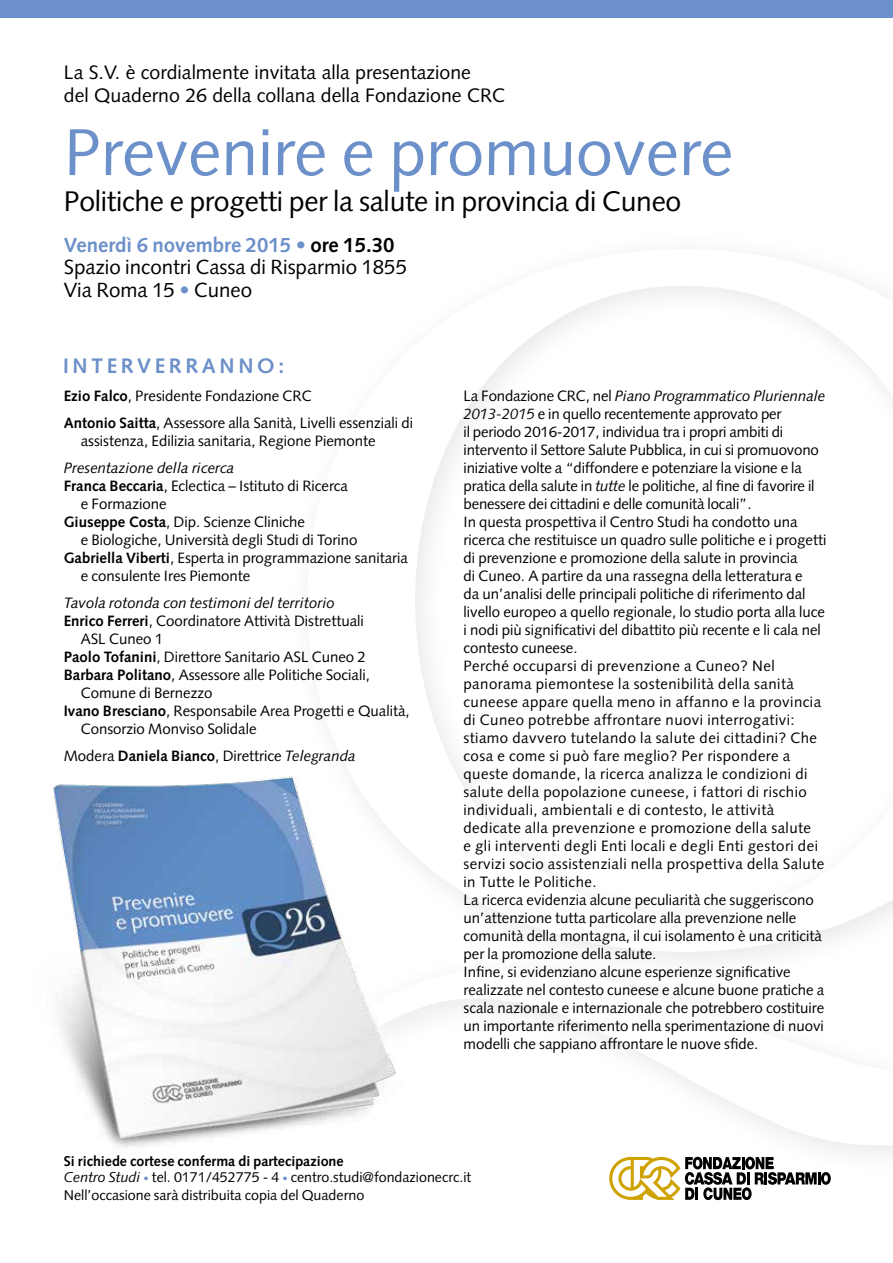
<style>
.page{position:relative;width:893px;height:1263px;background:#fff}
.page>*{position:absolute;margin:0;border:0;box-sizing:border-box;transform-origin:0 0}
.t1{font:66.15px "Syntax";color:#6c90c9}
.t2{font:28.35px "Syntax";letter-spacing:-.01em;color:#000}
.t3{font:700 21px "Syntax";letter-spacing:.175em;color:#6c90c9}
.t4{font:20.4px/22.5px "Syntax";color:#000}
.t5{font:19.5px/22.5px "Syntax";color:#000}
.t6{font:15px/18px "Syntax";color:#000}
.t7{font:italic 15px "Syntax";color:#000}
.t8{font:14.25px/16.5px "Syntax";color:#000}
.s1{font-weight:700;color:#6c90c9}
.s2{font-weight:700}
.s3{font-style:italic}
.s4{font-size:10.5px;color:#6c90c9}
</style>
<div class="page">
<svg style="left:411px;top:286px;width:482px;height:859px"></svg>
<div style="left:0;top:0;width:893px;height:17px;background:#6c90c9"></div>
<svg style="left:609px;top:1157px;width:222px;height:43px"></svg>
<img style="left:52px;top:776px;width:359px;height:371px">
<h3 class="t5" style="left:64px;top:61px;width:443px">La S.V. è cordialmente invitata alla presentazione<br>del Quaderno 26 della collana della Fondazione CRC</h3>
<h1 class="t1" style="left:64px;top:113px;width:671px">Prevenire e promuovere</h1>
<h2 class="t2" style="left:64px;top:185px;width:619px">Politiche e progetti per la salute in provincia di Cuneo</h2>
<h3 class="t4" style="left:64px;top:234px;width:345px"><span class="s1">Venerdì 6 novembre 2015 •</span> <span class="s2">ore 15.30<br></span>Spazio incontri Cassa di Risparmio 1855<br>Via Roma 15 <span class="s1">•</span> Cuneo</h3>
<h3 class="t3" style="left:63px;top:354px;width:223px">INTERVERRANNO:</h3>
<p class="t6" style="left:64px;top:382px;width:351px;line-height:27px"><span class="s2">Ezio Falco</span>, Presidente Fondazione CRC<br><span class="s2">Antonio Saitta</span>, Assessore alla Sanità, Livelli essenziali di</p>
<p class="t6" style="left:81px;top:432px;width:296px">assistenza, Edilizia sanitaria, Regione Piemonte</p>
<p class="t7" style="left:64px;top:459px;width:172px">Presentazione della ricerca</p>
<p class="t6" style="left:64px;top:477px;width:286px"><span class="s2">Franca Beccaria</span>, Eclectica – Istituto di Ricerca</p>
<p class="t6" style="left:81px;top:495px;width:87px">e Formazione</p>
<p class="t6" style="left:64px;top:513px;width:243px"><span class="s2">Giuseppe Costa</span>, Dip. Scienze Cliniche</p>
<p class="t6" style="left:81px;top:531px;width:278px">e Biologiche, Università degli Studi di Torino</p>
<p class="t6" style="left:64px;top:549px;width:346px"><span class="s2">Gabriella Viberti</span>, Esperta in programmazione sanitaria</p>
<p class="t6" style="left:81px;top:567px;width:171px">e consulente Ires Piemonte</p>
<p class="t7" style="left:64px;top:594px;width:273px">Tavola rotonda con testimoni del territorio</p>
<p class="t6" style="left:64px;top:612px;width:302px"><span class="s2">Enrico Ferreri</span>, Coordinatore Attività Distrettuali</p>
<p class="t6" style="left:81px;top:630px;width:84px">ASL Cuneo 1</p>
<p class="t6" style="left:64px;top:648px;width:304px"><span class="s2">Paolo Tofanini</span>, Direttore Sanitario ASL Cuneo 2</p>
<p class="t6" style="left:64px;top:666px;width:308px"><span class="s2">Barbara Politano</span>, Assessore alle Politiche Sociali,</p>
<p class="t6" style="left:81px;top:684px;width:133px">Comune di Bernezzo</p>
<p class="t6" style="left:64px;top:702px;width:347px"><span class="s2">Ivano Bresciano</span>, Responsabile Area Progetti e Qualità,</p>
<p class="t6" style="left:81px;top:720px;width:177px">Consorzio Monviso Solidale</p>
<p class="t6" style="left:64px;top:747px;width:293px">Modera <span class="s2">Daniela Bianco</span>, Direttrice <span class="s3">Telegranda</span></p>
<p class="t6" style="left:463px;top:387px;width:364px">La Fondazione CRC, nel <span class="s3">Piano Programmatico Pluriennale 2013-2015</span> e in quello recentemente approvato per<br>il periodo 2016-2017, individua tra i propri ambiti di intervento il Settore Salute Pubblica, in cui si promuovono iniziative volte a “diffondere e potenziare la visione e la pratica della salute in <span class="s3">tutte</span> le politiche, al fine di favorire il benessere dei cittadini e delle comunità locali”.<br>In questa prospettiva il Centro Studi ha condotto una ricerca che restituisce un quadro sulle politiche e i progetti di prevenzione e promozione della salute in provincia<br>di Cuneo. A partire da una rassegna della letteratura e<br>da un’analisi delle principali politiche di riferimento dal livello europeo a quello regionale, lo studio porta alla luce i nodi più significativi del dibattito più recente e li cala nel contesto cuneese.<br>Perché occuparsi di prevenzione a Cuneo? Nel panorama piemontese la sostenibilità della sanità cuneese appare quella meno in affanno e la provincia di Cuneo potrebbe affrontare nuovi interrogativi: stiamo davvero tutelando la salute dei cittadini? Che cosa e come si può fare meglio? Per rispondere a queste domande, la ricerca analizza le condizioni di salute della popolazione cuneese, i fattori di rischio individuali, ambientali e di contesto, le attività dedicate alla prevenzione e promozione della salute<br>e gli interventi degli Enti locali e degli Enti gestori dei servizi socio assistenziali nella prospettiva della Salute in Tutte le Politiche.<br>La ricerca evidenzia alcune peculiarità che suggeriscono un’attenzione tutta particolare alla prevenzione nelle comunità della montagna, il cui isolamento è una criticità per la promozione della salute.<br>Infine, si evidenziano alcune esperienze significative realizzate nel contesto cuneese e alcune buone pratiche a scala nazionale e internazionale che potrebbero costituire un importante riferimento nella sperimentazione di nuovi modelli che sappiano affrontare le nuove sfide.</p>
<p class="t8" style="left:64px;top:1152px;width:409px"><span class="s2">Si richiede cortese conferma di partecipazione<br></span><span class="s3">Centro Studi</span> <span class="s4">•</span> tel. 0171/452775 - 4 <span class="s4">•</span> centro.studi@fondazionecrc.it</p>
<p class="t8" style="left:64px;top:1187px;width:302px">Nell’occasione sarà distribuita copia del Quaderno</p>
</div>
